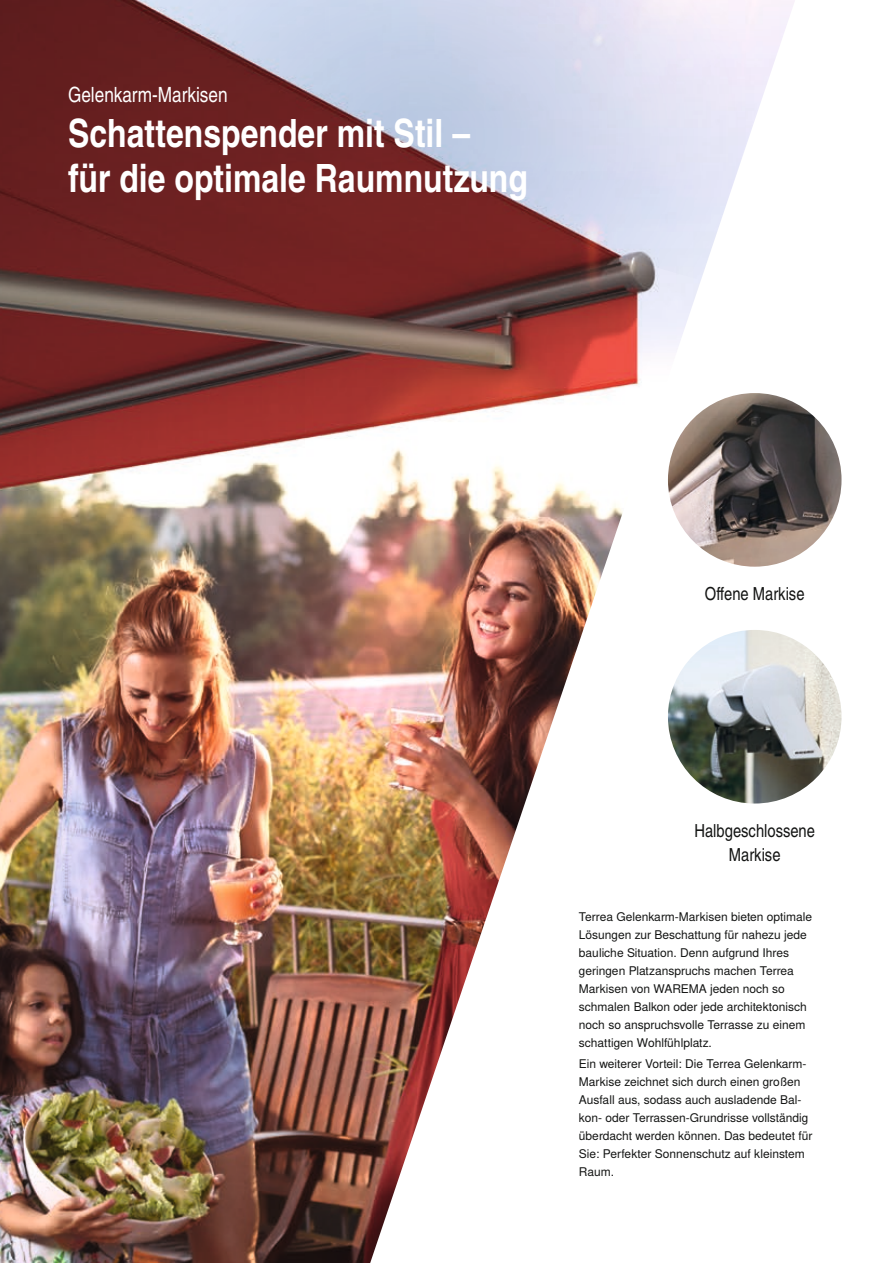
<style>
.page{position:relative;width:893px;height:1263px;background:#fff}
.page>*{position:absolute;margin:0;border:0;box-sizing:border-box;transform-origin:0 0}
.t1{font:700 39px/45px "Warema Nimbus Cnd";color:#fff}
.t2{font:21px "Warema Nimbus Cnd";color:#fff}
.t3{font:18px/24px "Warema Nimbus Cnd";color:#131413;text-align:center}
.t4{font:12px/18px "Warema Nimbus";color:#131413}
</style>
<div class="page">
<img style="left:668px;top:630px;width:173px;height:173px;border-radius:87px">
<img style="left:668px;top:393px;width:173px;height:174px;border-radius:87px">
<img style="left:0;top:0;width:795px;height:1263px">
<img style="left:128px;top:0;width:643px;height:281px">
<h2 class="t2" style="left:68px;top:82px;width:161px">Gelenkarm-Markisen</h2>
<h1 class="t1" style="left:68px;top:111px;width:461px">Schattenspender mit Stil –<br>für die optimale Raumnutzung</h1>
<h3 class="t3" style="left:705px;top:582px;width:101px">Offene Markise</h3>
<h3 class="t3" style="left:694px;top:819px;width:122px">Halbgeschlossene<br>Markise</h3>
<p class="t4" style="left:579px;top:908px;width:235px">Terrea Gelenkarm-Markisen bieten optimale Lösungen zur Beschattung für nahezu jede bauliche Situation. Denn aufgrund Ihres geringen Platzanspruchs machen Terrea Markisen von WAREMA jeden noch so schmalen Balkon oder jede architektonisch noch so anspruchsvolle Terrasse zu einem schattigen Wohlfühlplatz.</p>
<p class="t4" style="left:579px;top:1055px;width:235px">Ein weiterer Vorteil: Die Terrea Gelenkarm-Markise zeichnet sich durch einen großen Ausfall aus, sodass auch ausladende Bal&shy;kon- oder Terrassen-Grundrisse vollständig überdacht werden können. Das bedeutet für Sie: Perfekter Sonnenschutz auf kleinstem Raum.</p>
</div>
